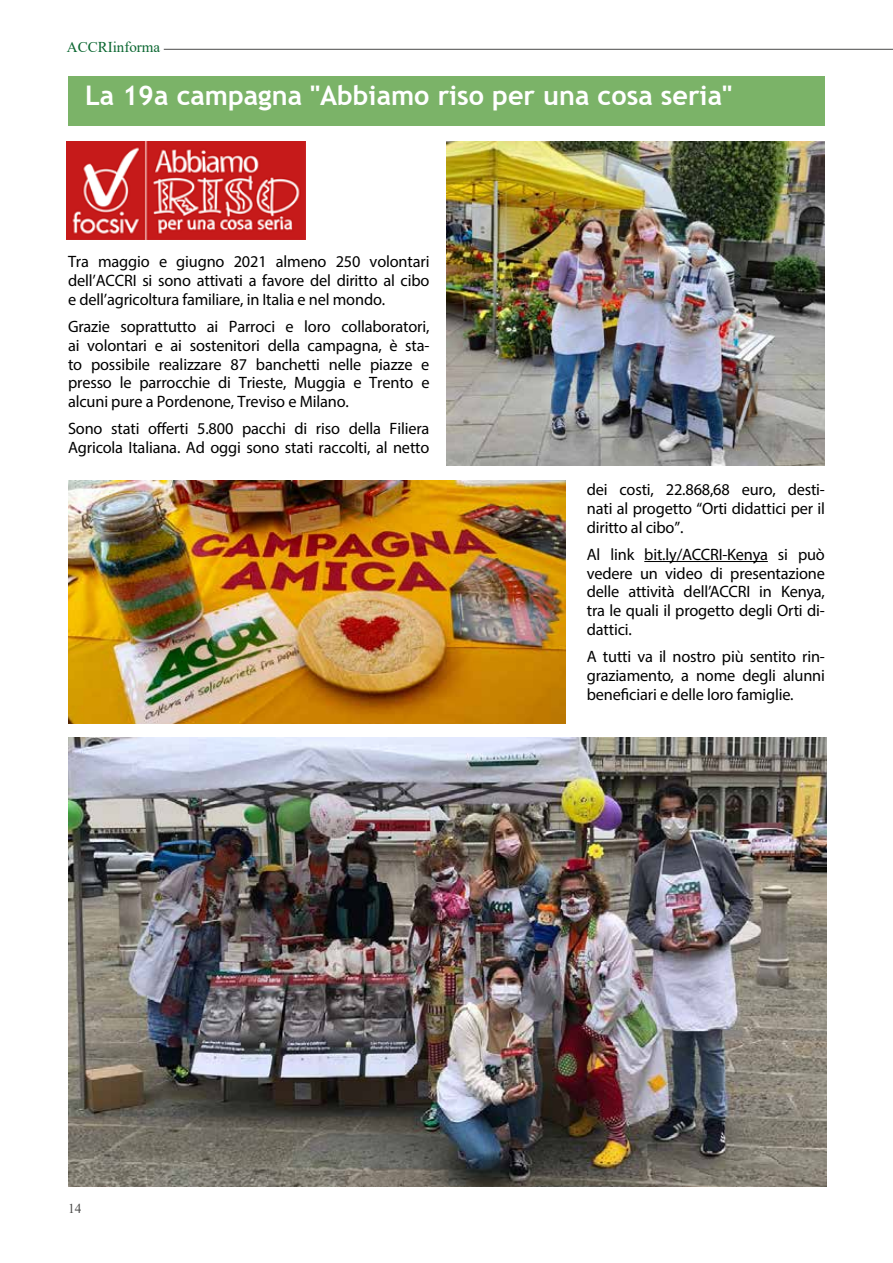
<style>
.page{position:relative;width:893px;height:1263px;background:#fff}
.page>*{position:absolute;margin:0;border:0;box-sizing:border-box;transform-origin:0 0}
.t1{font:700 27px "Trebuchet MS";color:#fff}
.t2{font:16.5px/18.8px "Myriad Pro";letter-spacing:-.01em;color:#000;text-align:justify}
.t3{font:15px "Times New Roman";color:#0b6731}
.t4{font:13.5px "Times New Roman";color:#4a4a49}
</style>
<div class="page">
<div style="left:68px;top:77px;width:757px;height:49px;background:#7bb368"></div>
<img style="left:68px;top:738px;width:758px;height:448px">
<img style="left:68px;top:481px;width:498px;height:242px">
<img style="left:446px;top:142px;width:379px;height:324px">
<img style="left:67px;top:142px;width:238px;height:98px">
<hr style="left:644px;top:561px;width:124px;height:1px;background:#000">
<hr style="left:164px;top:49px;width:729px;height:1px;background:#4a4a49">
<p class="t3" style="left:67px;top:37px;width:95px">ACCRIinforma</p>
<h1 class="t1" style="left:85px;top:78px;width:648px">La 19a campagna "Abbiamo riso per una cosa seria"</h1>
<p class="t2" style="left:68px;top:252px;width:363px">Tra maggio e giugno 2021 almeno 250 volontari dell’ACCRI si sono attivati a favore del diritto al cibo e dell’agricoltura familiare, in Italia e nel mondo.</p>
<p class="t2" style="left:68px;top:317px;width:363px">Grazie soprattutto ai Parroci e loro collaboratori, ai volontari e ai sostenitori della campagna, è sta&shy;to possibile realizzare 87 banchetti nelle piazze e presso le parrocchie di Trieste, Muggia e Trento e alcuni pure a Pordenone, Treviso e Milano.</p>
<p class="t2" style="left:68px;top:419px;width:363px">Sono stati offerti 5.800 pacchi di riso della Filiera<br>Agricola Italiana. Ad oggi sono stati raccolti, al netto</p>
<p class="t2" style="left:587px;top:480px;width:240px">dei costi, 22.868,68 euro, desti&shy;nati al progetto “Orti didattici per il diritto al cibo”.</p>
<p class="t2" style="left:587px;top:545px;width:240px">Al link bit.ly/ACCRI-Kenya si può vedere un video di presentazione delle attività dell’ACCRI in Kenya, tra le quali il progetto degli Orti di&shy;dattici.</p>
<p class="t2" style="left:587px;top:647px;width:240px">A tutti va il nostro più sentito rin&shy;graziamento, a nome degli alunni beneficiari e delle loro famiglie.</p>
<p class="t4" style="left:68px;top:1199px;width:15px">14</p>
</div>
